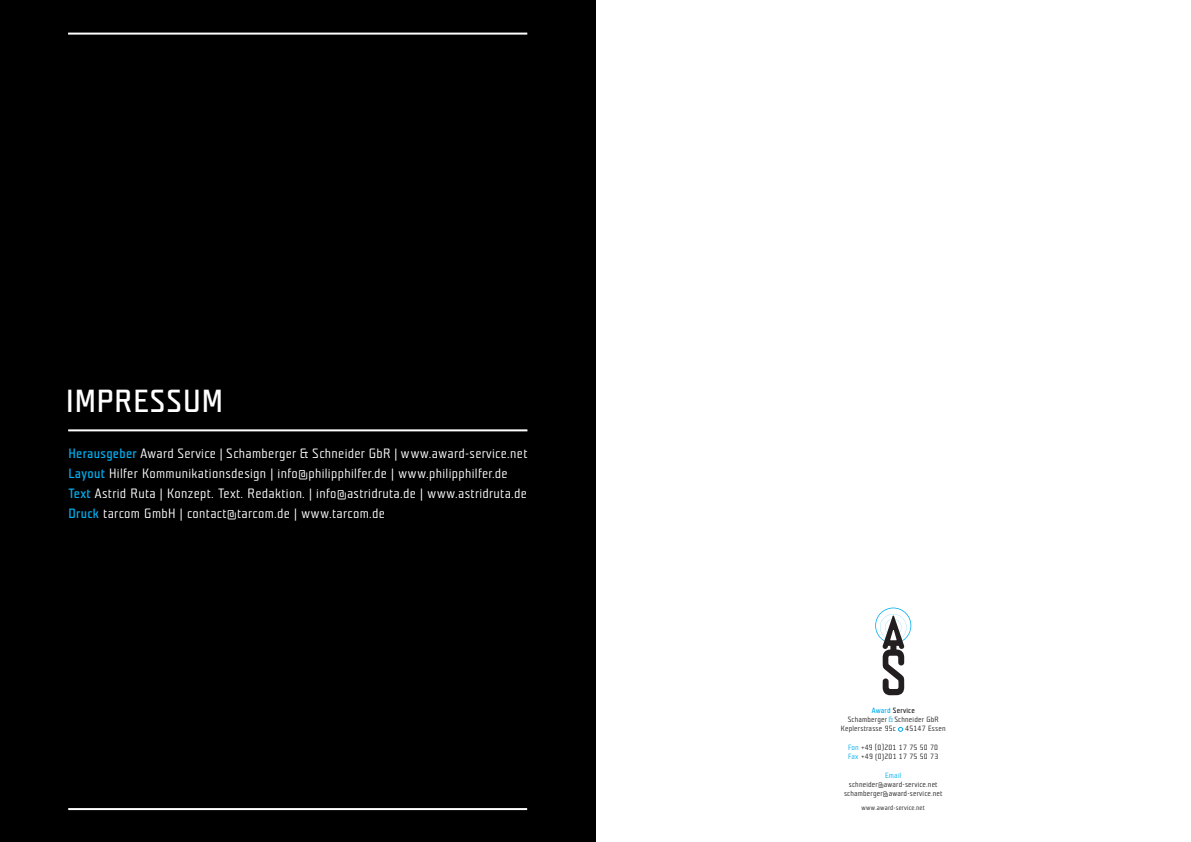
<style>
.page{position:relative;width:1191px;height:842px;background:#fff}
.page>*{position:absolute;margin:0;border:0;box-sizing:border-box;transform-origin:0 0}
.t1{font:31.9px "Teuton Normal";letter-spacing:.03em;color:#fff}
.t2{font:13.5px/20px "Teuton Mager";letter-spacing:.025em;color:#fff}
.t3{font:7.6px/9.3px "Teuton Mager";letter-spacing:.025em;color:#231f20;text-align:center}
.t4{font:7.6px "Teuton Normal";letter-spacing:.025em;color:#231f20}
.t5{font:7.6px "Teuton Mager";letter-spacing:.025em;color:#00aeef}
.t6{font:6.8px "Teuton Mager";letter-spacing:.025em;color:#231f20}
.s1{font-family:"Teuton Normal";color:#00aeef}
.s2{color:#00aeef}
</style>
<div class="page">
<div style="left:0;top:0;width:595px;height:842px;background:#000"></div>
<hr style="left:68px;top:33px;width:459px;height:2px;background:#fff">
<hr style="left:68px;top:429px;width:459px;height:2px;background:#fff">
<hr style="left:68px;top:808px;width:459px;height:2px;background:#fff">
<svg style="left:875px;top:608px;width:36px;height:87px"></svg>
<svg style="left:898px;top:727px;width:5px;height:4px"></svg>
<h1 class="t1" style="left:66px;top:385px;width:158px">IMPRESSUM</h1>
<p class="t2" style="left:68px;top:444px;width:460px"><span class="s1">Herausgeber</span> Award Service | Schamberger &amp; Schneider GbR | www.award-service.net <span class="s1">Layout</span> Hilfer Kommunikationsdesign | info@philipphilfer.de | www.philipphilfer.de <span class="s1">Text</span> Astrid Ruta | Konzept. Text. Redaktion. | info@astridruta.de | www.astridruta.de <span class="s1">Druck</span> tarcom GmbH | contact@tarcom.de | www.tarcom.de</p>
<p class="t4" style="left:871px;top:706px;width:45px"><span class="s2">Award</span> Service</p>
<p class="t3" style="left:841px;top:715px;width:106px">Schamberger <span class="s2">&amp;</span>Schneider GbR<br>Keplerstrasse 95c 45147 Essen</p>
<p class="t3" style="left:848px;top:743px;width:92px;text-align:left"><span class="s2">Fon</span> +49 (0)201 17 75 50 70<br><span class="s2">Fax</span> +49 (0)201 17 75 50 73</p>
<p class="t5" style="left:885px;top:771px;width:18px">Email</p>
<p class="t3" style="left:844px;top:780px;width:100px">schneider@award-service.net schamberger@award-service.net</p>
<p class="t6" style="left:861px;top:804px;width:65px">www.award-service.net</p>
</div>
